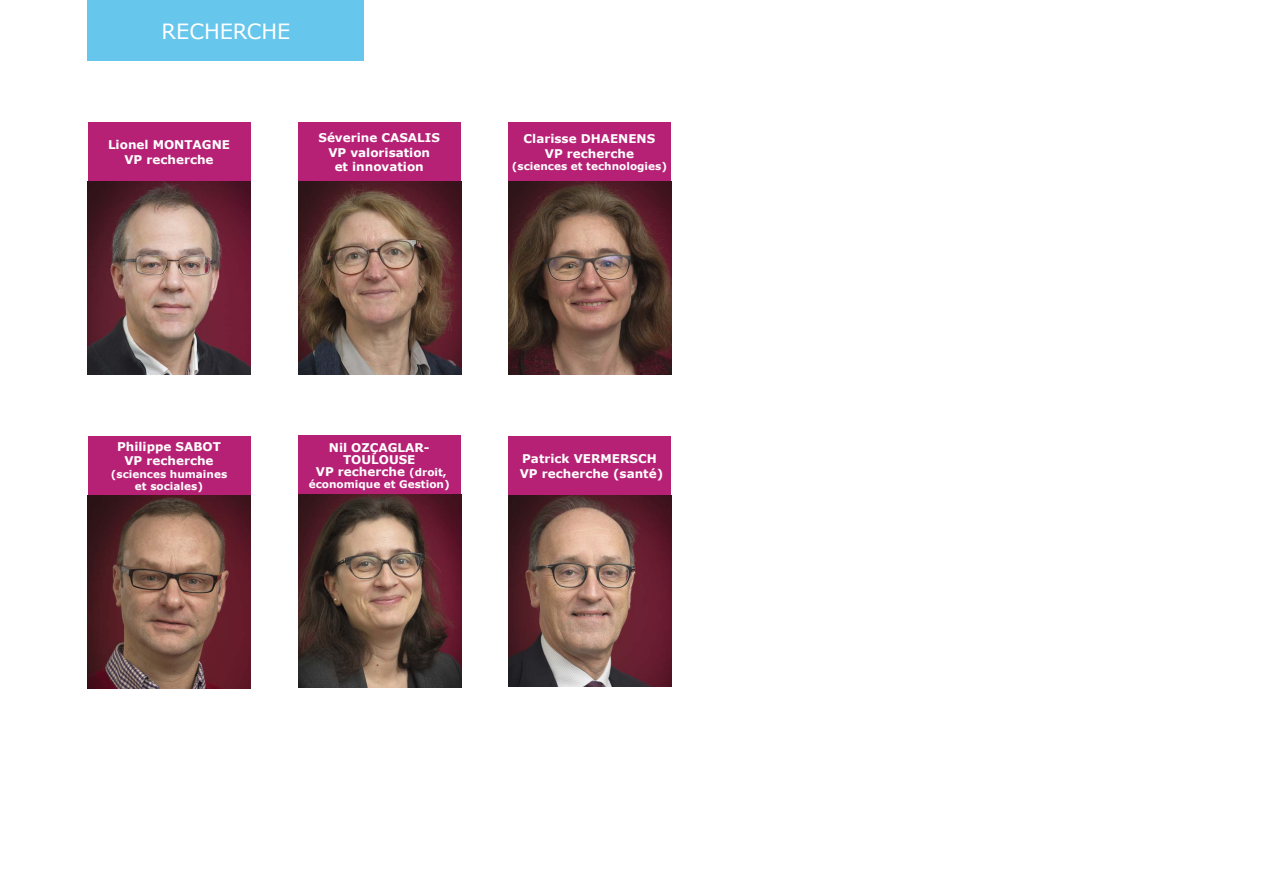
<style>
.page{position:relative;width:1263px;height:893px;background:#fff}
.page>*{position:absolute;margin:0;border:0;box-sizing:border-box;transform-origin:0 0}
.t1{font:21px "Verdana";letter-spacing:-.005em;color:#fff}
.t2{font:700 12px/14.4px "Verdana";color:#fff;text-align:center}
.t3{font:700 10.5px/12.6px "Verdana";color:#fff;text-align:center}
.s1{font-size:10.5px}
</style>
<div class="page">
<div style="left:298px;top:122px;width:163px;height:60px;background:#b62175"></div>
<img style="left:298px;top:181px;width:163px;height:193px">
<div style="left:508px;top:122px;width:163px;height:60px;background:#b62175"></div>
<img style="left:508px;top:181px;width:163px;height:193px">
<div style="left:298px;top:435px;width:163px;height:60px;background:#b62175"></div>
<img style="left:298px;top:495px;width:163px;height:192px">
<div style="left:88px;top:436px;width:163px;height:60px;background:#b62175"></div>
<img style="left:88px;top:495px;width:163px;height:193px">
<div style="left:508px;top:436px;width:163px;height:60px;background:#b62175"></div>
<img style="left:508px;top:495px;width:163px;height:192px">
<div style="left:87px;top:0;width:277px;height:61px;background:#66c6eb"></div>
<div style="left:88px;top:122px;width:163px;height:60px;background:#b62175"></div>
<img style="left:88px;top:181px;width:163px;height:193px">
<h1 class="t1" style="left:161px;top:16px;width:130px">RECHERCHE</h1>
<p class="t2" style="left:108px;top:138px;width:124px">Lionel MONTAGNE<br>VP recherche</p>
<p class="t2" style="left:318px;top:130px;width:123px">Séverine CASALIS<br>VP valorisation<br>et innovation</p>
<p class="t2" style="left:524px;top:131px;width:133px">Clarisse DHAENENS<br>VP recherche</p>
<p class="t3" style="left:512px;top:160px;width:157px">(sciences et technologies)</p>
<p class="t2" style="left:117px;top:439px;width:105px">Philippe SABOT<br>VP recherche</p>
<p class="t3" style="left:111px;top:467px;width:118px">(sciences humaines et sociales)</p>
<p class="t2" style="left:316px;top:441px;width:132px;line-height:12px">Nil OZÇAGLAR-<br>TOULOUSE<br>VP recherche <span class="s1">(droit,</span></p>
<p class="t3" style="left:309px;top:478px;width:142px">économique et Gestion)</p>
<p class="t2" style="left:520px;top:452px;width:145px;text-align:left">Patrick VERMERSCH<br>VP recherche (santé)</p>
</div>
